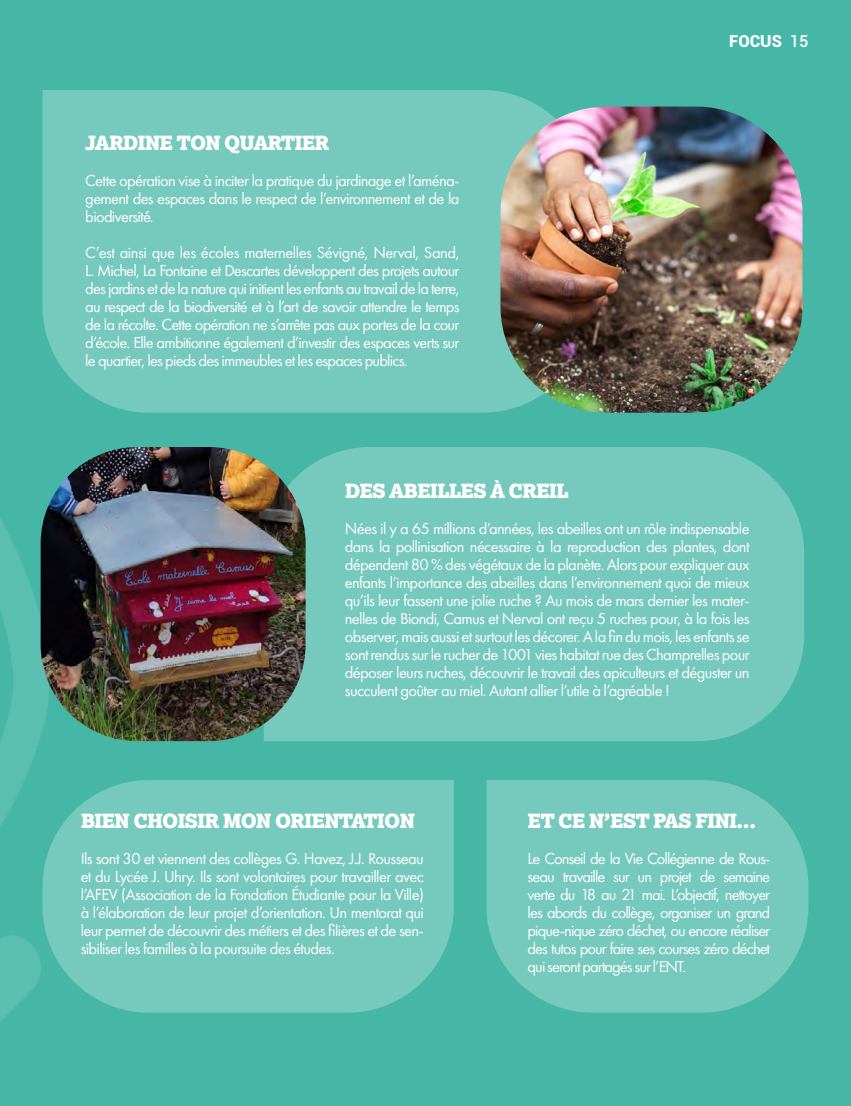
<style>
.page{position:relative;width:851px;height:1106px;background:#fff}
.page>*{position:absolute;margin:0;border:0;box-sizing:border-box;transform-origin:0 0}
.t1{font:900 19.5px "Lexia";letter-spacing:-.05em;color:#fff}
.t2{font:16.5px/18px "Futura PT";letter-spacing:-.04em;color:#fff;text-align:justify}
.t3{font:900 16.5px "Roboto";color:#fff}
.s1{font-weight:500}
</style>
<div class="page">
<div style="left:0;top:0;width:850px;height:1106px;background:#46b7a7"></div>
<img style="left:0;top:90px;width:43px;height:931px">
<div style="left:43px;top:90px;width:496px;height:323px;background:#75c9bd"></div>
<svg style="left:43px;top:780px;width:411px;height:232px;background:#71c7bb"></svg>
<svg style="left:486px;top:780px;width:322px;height:232px;background:#70c7ba"></svg>
<img style="left:500px;top:106px;width:302px;height:306px">
<div style="left:305px;top:447px;width:499px;height:294px;background:#75c9bd"></div>
<img style="left:41px;top:447px;width:264px;height:294px">
<p class="t1" style="left:85px;top:130px;width:245px">JARDINE TON QUARTIER</p>
<p class="t2" style="left:85px;top:171px;width:375px">Cette opération vise à inciter la pratique du jardinage et l’aména&shy;gement des espaces dans le respect de l’environnement et de la biodiversité́.</p>
<p class="t2" style="left:85px;top:243px;width:375px">C’est ainsi que les écoles maternelles Sévigné, Nerval, Sand, L. Michel, La Fontaine et Descartes développent des projets autour des jardins et de la nature qui initient les enfants au travail de la terre, au respect de la biodiversité et à l’art de savoir attendre le temps de la récolte. Cette opération ne s’arrête pas aux portes de la cour d’école. Elle ambitionne également d’investir des espaces verts sur le quartier, les pieds des immeubles et les espaces publics.</p>
<p class="t3" style="left:729px;top:29px;width:81px">FOCUS <span class="s1">15</span></p>
<p class="t1" style="left:345px;top:478px;width:225px">DES ABEILLES À CREIL</p>
<p class="t2" style="left:345px;top:519px;width:406px">Nées il y a 65 millions d’années, les abeilles ont un rôle indispensable dans la pollinisation nécessaire à la reproduction des plantes, dont dépendent 80 % des végétaux de la planète. Alors pour expliquer aux enfants l’importance des abeilles dans l’environnement quoi de mieux qu’ils leur fassent une jolie ruche ? Au mois de mars dernier les mater&shy;nelles de Biondi, Camus et Nerval ont reçu 5 ruches pour, à la fois les observer, mais aussi et surtout les décorer. A la fin du mois, les enfants se sont rendus sur le rucher de 1001 vies habitat rue des Champrelles pour déposer leurs ruches, découvrir le travail des apiculteurs et déguster un succulent goûter au miel. Autant allier l’utile à l’agréable !</p>
<p class="t1" style="left:81px;top:808px;width:336px">BIEN CHOISIR MON ORIENTATION</p>
<p class="t2" style="left:81px;top:849px;width:345px">Ils sont 30 et viennent des collèges G. Havez, J.J. Rousseau et du Lycée J. Uhry. Ils sont volontaires pour travailler avec l’AFEV (Association de la Fondation Étudiante pour la Ville) à l’élaboration de leur projet d’orientation. Un mentorat qui leur permet de découvrir des métiers et des filières et de sen&shy;sibiliser les familles à la poursuite des études.</p>
<p class="t1" style="left:527px;top:808px;width:230px">ET CE N’EST PAS FINI…</p>
<p class="t2" style="left:527px;top:849px;width:244px">Le Conseil de la Vie Collégienne de Rous&shy;seau travaille sur un projet de semaine verte du 18 au 21 mai. L’objectif, nettoyer les abords du collège, organiser un grand pique-nique zéro déchet, ou encore réaliser des tutos pour faire ses courses zéro déchet qui seront partagés sur l’ENT.</p>
</div>
